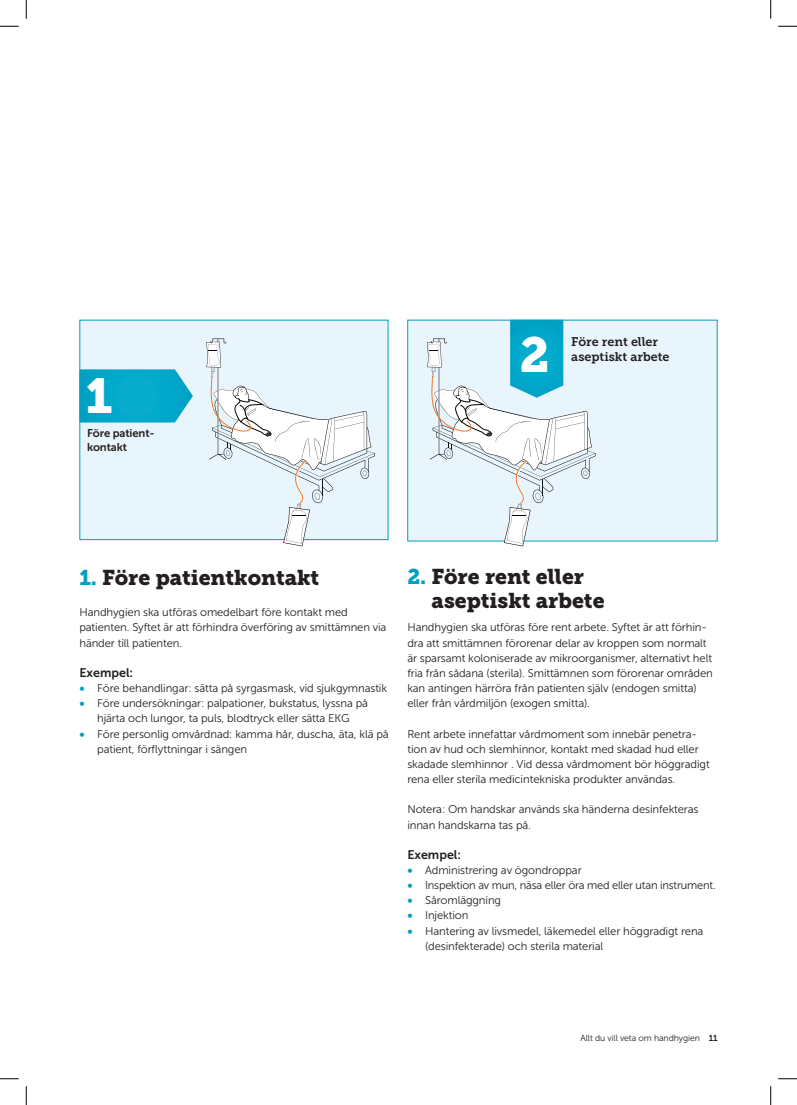
<style>
.page{position:relative;width:797px;height:1105px;background:#fff}
.page>*{position:absolute;margin:0;border:0;box-sizing:border-box;transform-origin:0 0}
.t1{font:48.88px "Museo Slab 900";color:#fff}
.t2{font:21.25px/23.8px "Museo Slab 900";color:#231f20}
.t3{font:12.5px/15px "Museo Slab 700";color:#231f20}
.t4{font:12.5px "Museo Sans 700";color:#231f20}
.t5{font:11.25px/15.1px "Museo Sans 300";letter-spacing:-.01em;color:#231f20}
.t6{font:11.25px/13.8px "Museo Sans 700";letter-spacing:-.01em;color:#231f20}
.t7{font:8.75px "Museo Sans 300";letter-spacing:-.01em;color:#231f20}
.s1{color:#009fc3}
.s2{font-family:"Museo Sans 900";color:#009fc3}
.s3{font-family:"Museo Sans 700"}
</style>
<div class="page">
<div style="left:79px;top:320px;width:309px;height:220px;background:#e9f5fc"></div>
<svg style="left:79px;top:369px;width:114px;height:53px;background:#16aece"></svg>
<div style="left:407px;top:320px;width:310px;height:221px;background:#e9f5fc;border:1px solid #009fc3"></div>
<svg style="left:427px;top:320px;width:168px;height:226px"></svg>
<svg style="left:206px;top:338px;width:169px;height:208px"></svg>
<svg style="left:0;top:25px;width:19px;height:2px"></svg>
<svg style="left:778px;top:25px;width:19px;height:2px"></svg>
<svg style="left:0;top:1078px;width:19px;height:1px"></svg>
<svg style="left:778px;top:1078px;width:19px;height:1px"></svg>
<svg style="left:25px;top:0;width:2px;height:19px"></svg>
<svg style="left:25px;top:1086px;width:2px;height:19px"></svg>
<svg style="left:770px;top:0;width:1px;height:19px"></svg>
<svg style="left:770px;top:1086px;width:1px;height:19px"></svg>
<h1 class="t1" style="left:86px;top:367px;width:28px">1</h1>
<p class="t6" style="left:87px;top:426px;width:69px">Före patient&shy;kontakt</p>
<h1 class="t1" style="left:520px;top:326px;width:31px">2</h1>
<p class="t3" style="left:571px;top:334px;width:100px">Före rent eller aseptiskt arbete</p>
<h2 class="t2" style="left:79px;top:565px;width:241px"><span class="s1">1.</span> Före patientkontakt</h2>
<p class="t5" style="left:79px;top:605px;width:308px">Handhygien ska utföras omedelbart före kontakt med patienten. Syftet är att förhindra överföring av smittämnen via händer till patienten.</p>
<p class="t4" style="left:79px;top:665px;width:55px">Exempel:</p>
<p class="t5" style="left:79px;top:681px;width:309px"><span class="s2">•</span> Före behandlingar: sätta på syrgasmask, vid sjukgymnastik</p>
<p class="t5" style="left:79px;top:696px;width:290px;text-align:center"><span class="s2">•</span> Före undersökningar: palpationer, bukstatus, lyssna på hjärta och lungor, ta puls, blodtryck eller sätta EKG</p>
<p class="t5" style="left:97px;top:726px;width:293px;text-indent:-18px"><span class="s2">•</span> Före personlig omvårdnad: kamma hår, duscha, äta, klä på patient, förflyttningar i sängen</p>
<h2 class="t2" style="left:431px;top:565px;width:174px;text-indent:-24px"><span class="s1">2.</span> Före rent eller aseptiskt arbete</h2>
<p class="t5" style="left:407px;top:620px;width:307px">Handhygien ska utföras före rent arbete. Syftet är att förhin&shy;dra att smittämnen förorenar delar av kroppen som normalt är sparsamt koloniserade av mikroorganismer, alternativt helt fria från sådana (sterila). Smittämnen som förorenar områden kan antingen härröra från patienten själv (endogen smitta) eller från vårdmiljön (exogen smitta).</p>
<p class="t5" style="left:407px;top:726px;width:304px">Rent arbete innefattar vårdmoment som innebär penetra&shy;tion av hud och slemhinnor, kontakt med skadad hud eller skadade slemhinnor . Vid dessa vårdmoment bör höggradigt rena eller sterila medicintekniska produkter användas.</p>
<p class="t5" style="left:407px;top:802px;width:293px">Notera: Om handskar används ska händerna desinfekteras innan handskarna tas på.</p>
<p class="t4" style="left:407px;top:847px;width:55px">Exempel:</p>
<p class="t5" style="left:407px;top:863px;width:176px"><span class="s2">•</span> Administrering av ögondroppar</p>
<p class="t5" style="left:407px;top:878px;width:310px"><span class="s2">•</span> Inspektion av mun, näsa eller öra med eller utan instrument.</p>
<p class="t5" style="left:407px;top:893px;width:95px"><span class="s2">•</span> Såromläggning</p>
<p class="t5" style="left:407px;top:908px;width:63px"><span class="s2">•</span> Injektion</p>
<p class="t5" style="left:425px;top:923px;width:280px;text-indent:-18px"><span class="s2">•</span> Hantering av livsmedel, läkemedel eller höggradigt rena (desinfekterade) och sterila material</p>
<p class="t7" style="left:580px;top:1033px;width:138px">Allt du vill veta om handhygien <span class="s3">11</span></p>
</div>
